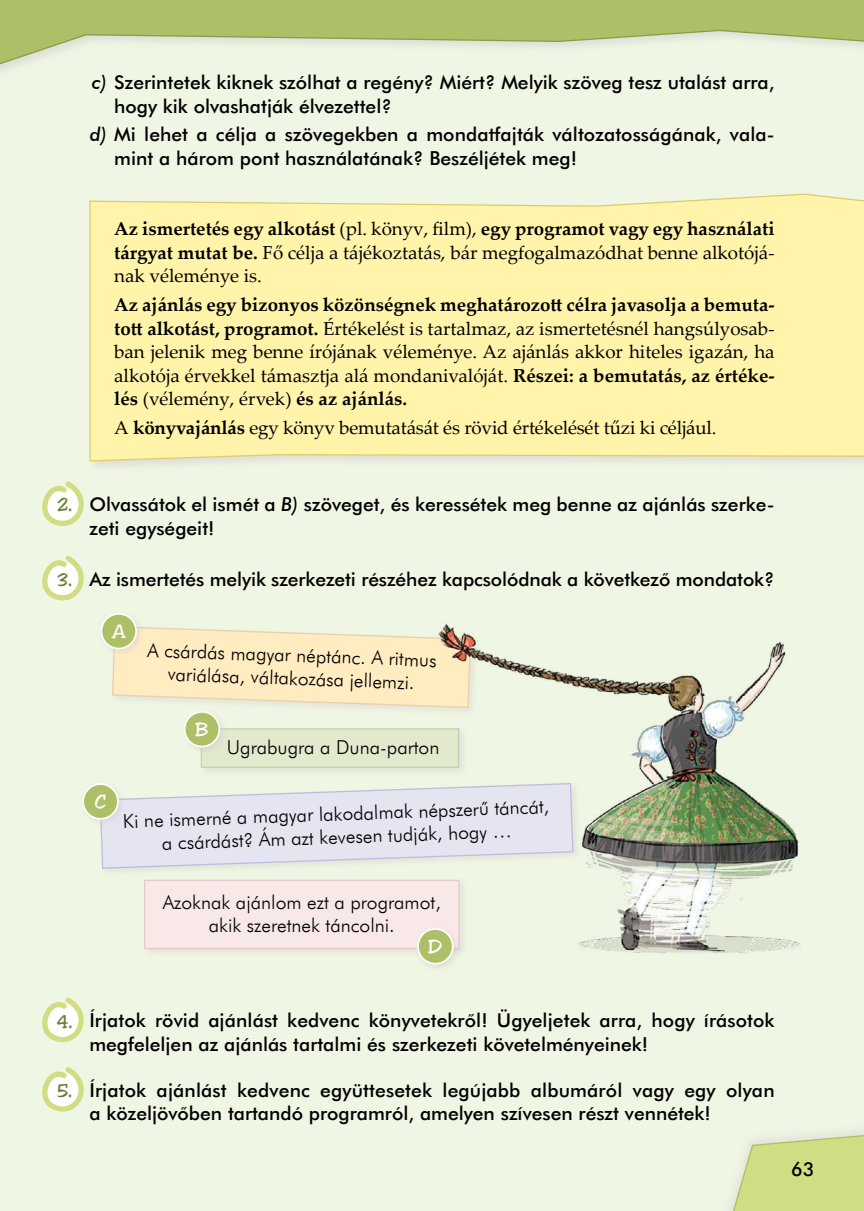
<style>
.page{position:relative;width:864px;height:1211px;background:#fff}
.page>*{position:absolute;margin:0;border:0;box-sizing:border-box;transform-origin:0 0}
.t1{font:19.25px/23.6px "Futura Med HU Medium";color:#000}
.t2{font:19.25px/23.1px "Futura Lt HU Light";color:#000;text-align:center}
.t3{font:19.25px "Jester";color:#677f38}
.t4{font:19.25px "Jester";color:#fff}
.t5{font:18.72px/23.6px "Palatino Linotype";color:#000;text-align:justify}
.s1{font-style:italic}
.s2{font-weight:700}
</style>
<div class="page">
<div style="left:0;top:0;width:863px;height:1210px;background:#f0f6e4"></div>
<svg style="left:0;top:0;width:863px;height:72px"></svg>
<svg style="left:730px;top:1131px;width:133px;height:79px"></svg>
<svg style="left:42px;top:481px;width:42px;height:45px"></svg>
<svg style="left:42px;top:556px;width:42px;height:45px"></svg>
<svg style="left:42px;top:997px;width:42px;height:46px"></svg>
<svg style="left:42px;top:1067px;width:42px;height:45px"></svg>
<div style="left:89px;top:193px;width:774px;height:269px;background:#fff4aa"></div>
<svg style="left:112px;top:627px;width:321px;height:81px;background:#fbebc5"></svg>
<div style="left:199px;top:726px;width:269px;height:51px;background:#eaefdf"></div>
<div style="left:201px;top:728px;width:257px;height:39px;background:#e2e9cc"></div>
<div style="left:201px;top:728px;width:258px;height:40px;border:1px solid #c2d2b3"></div>
<div style="left:142px;top:877px;width:326px;height:81px;background:#d0ccca;opacity:.4"></div>
<div style="left:145px;top:880px;width:314px;height:68px;background:#f9e8e8"></div>
<div style="left:144px;top:879px;width:315px;height:70px;border:1px solid #e3ccca"></div>
<div style="left:97px;top:610px;width:48px;height:47px;background:#d0ccca;opacity:.5"></div>
<div style="left:101px;top:614px;width:35px;height:34px;background:#aec067;border-radius:50%"></div>
<div style="left:100px;top:613px;width:37px;height:36px;border:2px solid #fff;border-radius:50%"></div>
<div style="left:181px;top:708px;width:47px;height:47px;background:#d0ccca;opacity:.5"></div>
<div style="left:184px;top:711px;width:35px;height:35px;background:#aec067;border-radius:50%"></div>
<div style="left:184px;top:711px;width:36px;height:36px;border:2px solid #fff;border-radius:50%"></div>
<div style="left:414px;top:925px;width:47px;height:47px;background:#d0ccca;opacity:.5"></div>
<div style="left:418px;top:929px;width:34px;height:34px;background:#aec067;border-radius:50%"></div>
<div style="left:417px;top:928px;width:36px;height:36px;border:2px solid #fff;border-radius:50%"></div>
<svg style="left:83px;top:783px;width:35px;height:36px"></svg>
<div style="left:82px;top:783px;width:37px;height:37px;border:2px solid #fff;border-radius:50%"></div>
<img style="left:433px;top:624px;width:368px;height:335px">
<svg style="left:95px;top:782px;width:479px;height:87px"></svg>
<p class="t1" style="left:114px;top:70px;width:661px;text-indent:-22px"><span class="s1">c)</span> Szerintetek kiknek szólhat a regény? Miért? Melyik szöveg tesz utalást arra, hogy kik olvashatják élvezettel?</p>
<p class="t1" style="left:114px;top:123px;width:661px;text-indent:-24px"><span class="s1">d)</span> Mi lehet a célja a szövegekben a mondatfajták változatosságának, vala&shy;mint a három pont használatának? Beszéljétek meg!</p>
<p class="t5" style="left:114px;top:216px;width:661px"><span class="s2">Az ismertetés egy alkotást</span> (pl. könyv, film), <span class="s2">egy programot vagy egy használati tárgyat mutat be.</span> Fő célja a tájékoztatás, bár megfogalmazódhat benne alkotójá&shy;nak véleménye is.</p>
<p class="t5" style="left:114px;top:292px;width:661px"><span class="s2">Az ajánlás egy bizonyos közönségnek meghatározott célra javasolja a bemuta&shy;tott alkotást, programot.</span> Értékelést is tartalmaz, az ismertetésnél hangsúlyosab&shy;ban jelenik meg benne írójának véleménye. Az ajánlás akkor hiteles igazán, ha alkotója érvekkel támasztja alá mondanivalóját. <span class="s2">Részei: a bemutatás, az értéke&shy;lés</span> (vélemény, érvek) <span class="s2">és az ajánlás.</span></p>
<p class="t5" style="left:114px;top:415px;width:603px">A <span class="s2">könyvajánlás</span> egy könyv bemutatását és rövid értékelését tűzi ki céljául.</p>
<p class="t3" style="left:57px;top:493px;width:16px">2.</p>
<p class="t3" style="left:57px;top:568px;width:16px">3.</p>
<p class="t1" style="left:89px;top:492px;width:686px">Olvassátok el ismét a <span class="s1">B)</span> szöveget, és keressétek meg benne az ajánlás szerke&shy;zeti egységeit!</p>
<p class="t1" style="left:89px;top:566px;width:686px">Az ismertetés melyik szerkezeti részéhez kapcsolódnak a következő mondatok?</p>
<p class="t4" style="left:112px;top:620px;width:15px">A</p>
<p class="t2" style="left:148px;top:638px;width:291px;rotate:2deg">A csárdás magyar néptánc. A ritmus variálása, váltakozása jellemzi.</p>
<p class="t4" style="left:195px;top:718px;width:14px">B</p>
<p class="t2" style="left:227px;top:735px;width:214px">Ugrabugra a Duna-parton</p>
<p class="t2" style="left:123px;top:809px;width:428px;rotate:-2deg">Ki ne ismerné a magyar lakodalmak népszerű táncát, a csárdást? Ám azt kevesen tudják, hogy …</p>
<p class="t2" style="left:163px;top:890px;width:279px">Azoknak ajánlom ezt a programot, akik szeretnek táncolni.</p>
<p class="t4" style="left:428px;top:935px;width:16px">D</p>
<p class="t3" style="left:57px;top:1009px;width:17px">4.</p>
<p class="t3" style="left:57px;top:1079px;width:16px">5.</p>
<p class="t1" style="left:89px;top:1008px;width:686px">Írjatok rövid ajánlást kedvenc könyvetekről! Ügyeljetek arra, hogy írásotok megfeleljen az ajánlás tartalmi és szerkezeti követelményeinek!</p>
<p class="t1" style="left:89px;top:1077px;width:686px">Írjatok ajánlást kedvenc együttesetek legújabb albumáról vagy egy olyan a közeljövőben tartandó programról, amelyen szívesen részt vennétek!</p>
<p class="t1" style="left:790px;top:1157px;width:25px">63</p>
</div>
